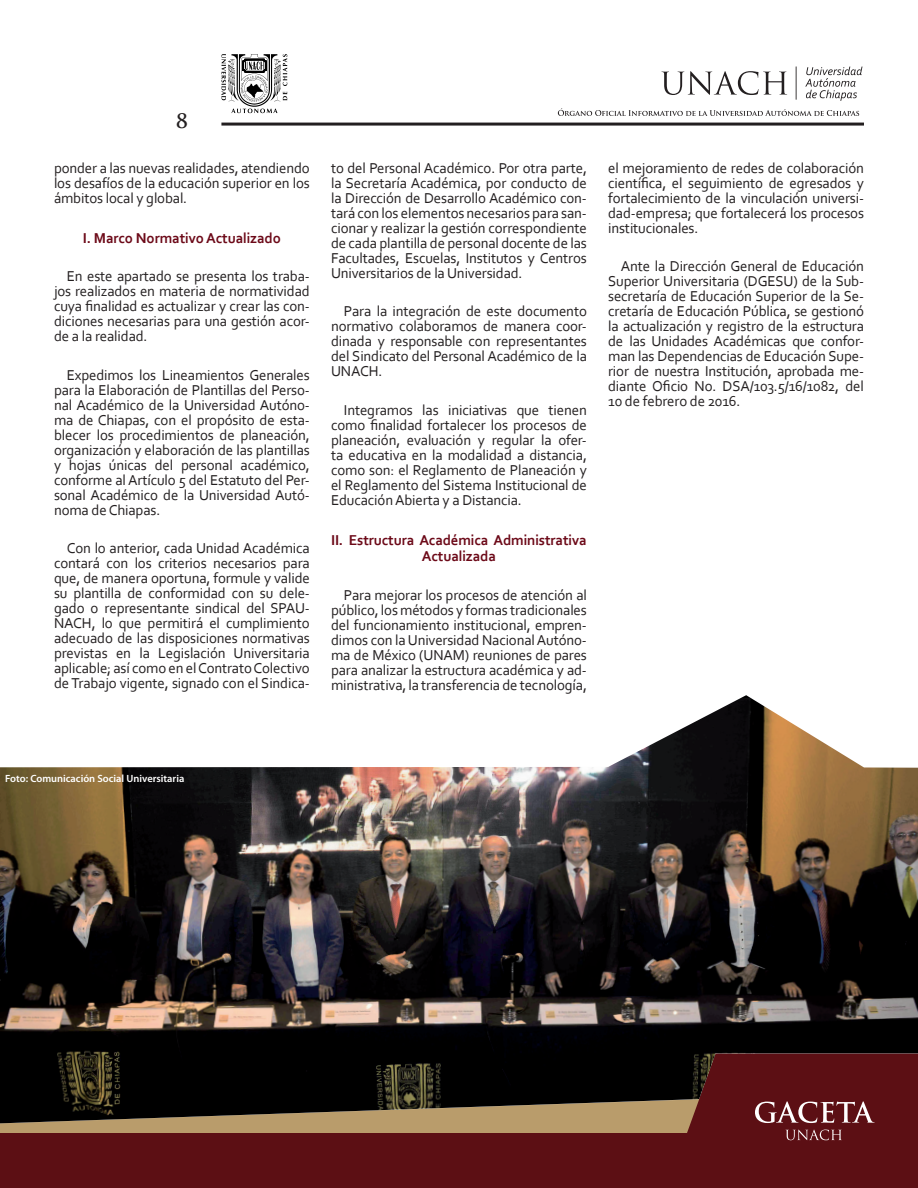
<style>
.page{position:relative;width:918px;height:1188px;background:#fff}
.page>*{position:absolute;margin:0;border:0;box-sizing:border-box;transform-origin:0 0}
.t1{font:700 19.5px "Trajan Pro";color:#231f20}
.t2{font:15px/15px "Corbel";letter-spacing:-.01em;color:#231f20;text-align:justify}
.t3{font:700 15px/16.5px "Corbel";letter-spacing:-.01em;color:#6c0918;text-align:center}
.t4{font:600 10.5px "Myriad Pro";color:#fff}
</style>
<div class="page">
<hr style="left:221px;top:123px;width:643px;height:3px;background:#231f20">
<svg style="left:662px;top:71px;width:125px;height:24px"></svg>
<svg style="left:805px;top:67px;width:58px;height:34px"></svg>
<hr style="left:796px;top:66px;width:1px;height:34px;background:#231f20">
<svg style="left:221px;top:54px;width:66px;height:59px"></svg>
<svg style="left:0;top:1123px;width:667px;height:11px;background:#b08f63"></svg>
<div style="left:0;top:1134px;width:918px;height:54px;background:#5c0f14"></div>
<svg style="left:558px;top:108px;width:301px;height:8px"></svg>
<img style="left:0;top:695px;width:918px;height:428px">
<svg style="left:667px;top:1054px;width:251px;height:87px;background:#5f1d1f"></svg>
<h1 class="t1" style="left:176px;top:109px;width:13px">8</h1>
<p class="t2" style="left:54px;top:160px;width:257px">ponder a las nuevas realidades, atendiendo los desafíos de la educación superior en los ámbitos local y global.</p>
<p class="t3" style="left:83px;top:229px;width:200px">I. Marco Normativo Actualizado</p>
<p class="t2" style="left:54px;top:268px;width:257px;text-indent:13px">En este apartado se presenta los traba&shy;jos realizados en materia de normatividad cuya finalidad es actualizar y crear las con&shy;diciones necesarias para una gestión acor&shy;de a la realidad.</p>
<p class="t2" style="left:54px;top:367px;width:257px;text-indent:13px">Expedimos los Lineamientos Generales para la Elaboración de Plantillas del Perso&shy;nal Académico de la Universidad Autóno&shy;ma de Chiapas, con el propósito de esta&shy;blecer los procedimientos de planeación, organización y elaboración de las plantillas y hojas únicas del personal académico, conforme al Artículo 5 del Estatuto del Per&shy;sonal Académico de la Universidad Autó&shy;noma de Chiapas.</p>
<p class="t2" style="left:54px;top:540px;width:257px;text-indent:13px">Con lo anterior, cada Unidad Académica contará con los criterios necesarios para que, de manera oportuna, formule y valide su plantilla de conformidad con su dele&shy;gado o representante sindical del SPAU-NACH, lo que permitirá el cumplimiento adecuado de las disposiciones normativas previstas en la Legislación Universitaria aplicable; así como en el Contrato Colectivo de Trabajo vigente, signado con el Sindica-</p>
<p class="t2" style="left:331px;top:160px;width:257px">to del Personal Académico. Por otra parte, la Secretaría Académica, por conducto de la Dirección de Desarrollo Académico con&shy;tará con los elementos necesarios para san&shy;cionar y realizar la gestión correspondiente de cada plantilla de personal docente de las Facultades, Escuelas, Institutos y Centros Universitarios de la Universidad.</p>
<p class="t2" style="left:331px;top:303px;width:257px;text-indent:13px">Para la integración de este documento normativo colaboramos de manera coor&shy;dinada y responsable con representantes del Sindicato del Personal Académico de la UNACH.</p>
<p class="t2" style="left:331px;top:402px;width:257px;text-indent:13px">Integramos las iniciativas que tienen como finalidad fortalecer los procesos de planeación, evaluación y regular la ofer&shy;ta educativa en la modalidad a distancia, como son: el Reglamento de Planeación y el Reglamento del Sistema Institucional de Educación Abierta y a Distancia.</p>
<p class="t3" style="left:331px;top:531px;width:257px">II. Estructura Académica Administrativa<br>Actualizada</p>
<p class="t2" style="left:331px;top:587px;width:257px;text-indent:13px">Para mejorar los procesos de atención al público, los métodos y formas tradicionales del funcionamiento institucional, empren&shy;dimos con la Universidad Nacional Autóno&shy;ma de México (UNAM) reuniones de pares para analizar la estructura académica y ad&shy;ministrativa, la transferencia de tecnología,</p>
<p class="t2" style="left:608px;top:160px;width:257px">el mejoramiento de redes de colaboración científica, el seguimiento de egresados y fortalecimiento de la vinculación universi&shy;dad-empresa; que fortalecerá los procesos institucionales.</p>
<p class="t2" style="left:608px;top:258px;width:257px;text-indent:13px">Ante la Dirección General de Educación Superior Universitaria (DGESU) de la Sub&shy;secretaría de Educación Superior de la Se&shy;cretaría de Educación Pública, se gestionó la actualización y registro de la estructura de las Unidades Académicas que confor&shy;man las Dependencias de Educación Supe&shy;rior de nuestra Institución, aprobada me&shy;diante Oficio No. DSA/103.5/16/1082, del 10 de febrero de 2016.</p>
<p class="t4" style="left:5px;top:772px;width:181px">Foto: Comunicación Social Universitaria</p>
</div>
